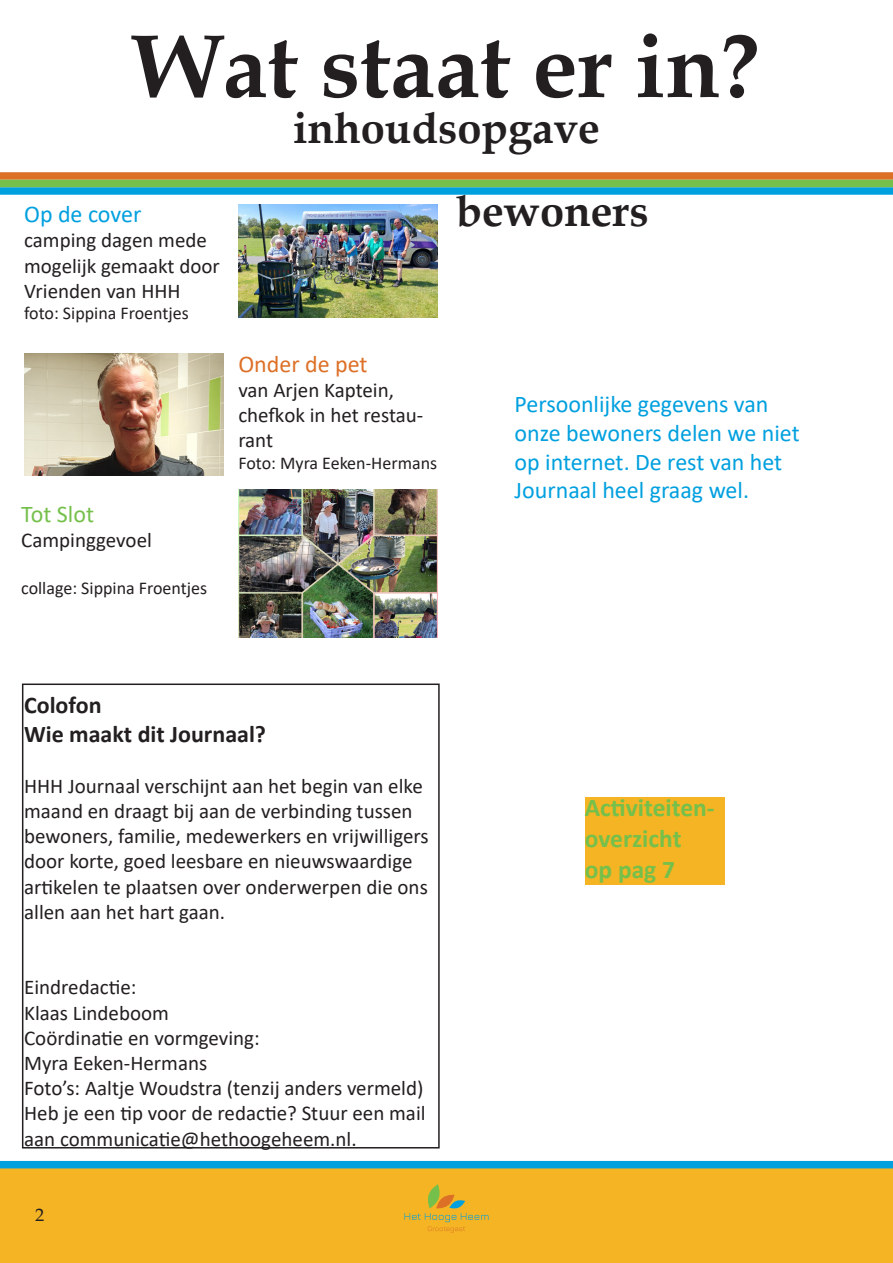
<style>
.page{position:relative;width:893px;height:1263px;background:#fff}
.page>*{position:absolute;margin:0;border:0;box-sizing:border-box;transform-origin:0 0}
.t1{font:700 90px "Book Antiqua";color:#231f20}
.t2{font:700 43.5px "Book Antiqua";color:#231f20}
.t3{font:700 25.5px "Calibri";color:#75c04b}
.t4{font:24px/28.8px "Calibri";color:#00a0df}
.t5{font:700 24px "Calibri";color:#231f20}
.t6{font:24px "Calibri";color:#dd7027}
.t7{font:24px "Calibri";color:#75c04b}
.t8{font:21px/25.2px "Calibri";color:#231f20}
.t9{font:18px "Calibri";color:#231f20}
.t10{font:18px "Book Antiqua";color:#231f20}
</style>
<div class="page">
<div style="left:0;top:1165px;width:893px;height:98px;background:#f4b424"></div>
<div style="left:0;top:187px;width:893px;height:8px;background:#00a0df"></div>
<div style="left:0;top:172px;width:893px;height:8px;background:#dd7027"></div>
<div style="left:0;top:180px;width:893px;height:7px;background:#75c04b"></div>
<div style="left:0;top:1161px;width:893px;height:7px;background:#00a0df"></div>
<svg style="left:404px;top:1184px;width:84px;height:48px"></svg>
<div style="left:22px;top:683px;width:418px;height:465px;border:2px solid #231f20"></div>
<img style="left:238px;top:204px;width:199px;height:113px">
<img style="left:24px;top:354px;width:199px;height:121px">
<img style="left:238px;top:489px;width:199px;height:149px">
<div style="left:585px;top:797px;width:139px;height:87px;background:#f4b424"></div>
<p class="t1" style="left:133px;top:5px;width:629px">Wat staat er in?</p>
<p class="t2" style="left:293px;top:99px;width:308px">inhoudsopgave</p>
<p class="t4" style="left:24px;top:199px;width:119px">Op de cover</p>
<p class="t8" style="left:24px;top:227px;width:197px">camping dagen mede mogelijk gemaakt door<br>Vrienden van HHH</p>
<p class="t9" style="left:24px;top:301px;width:166px">foto: Sippina Froentjes</p>
<p class="t7" style="left:21px;top:497px;width:74px">Tot Slot</p>
<p class="t8" style="left:21px;top:527px;width:132px">Campinggevoel</p>
<p class="t9" style="left:21px;top:575px;width:187px">collage: Sippina Froentjes</p>
<p class="t6" style="left:238px;top:347px;width:131px">Onder de pet</p>
<p class="t8" style="left:238px;top:377px;width:186px">van Arjen Kaptein, chefkok in het restau&shy;rant</p>
<p class="t9" style="left:238px;top:450px;width:200px">Foto: Myra Eeken-Hermans</p>
<p class="t2" style="left:455px;top:182px;width:195px">bewoners</p>
<p class="t4" style="left:514px;top:389px;width:287px">Persoonlijke gegevens van onze bewoners delen we niet op internet. De rest van het<br>Journaal heel graag wel.</p>
<p class="t5" style="left:24px;top:688px;width:79px">Colofon</p>
<p class="t5" style="left:24px;top:717px;width:243px">Wie maakt dit Journaal?</p>
<p class="t8" style="left:24px;top:772px;width:406px">HHH Journaal verschijnt aan het begin van elke maand en draagt bij aan de verbinding tussen bewoners, familie, medewerkers en vrijwilligers door korte, goed leesbare en nieuwswaardige artikelen te plaatsen over onderwerpen die ons allen aan het hart gaan.</p>
<p class="t8" style="left:24px;top:974px;width:114px">Eindredactie:</p>
<p class="t8" style="left:24px;top:999px;width:146px">Klaas Lindeboom</p>
<p class="t8" style="left:24px;top:1024px;width:237px">Coördinatie en vormgeving:</p>
<p class="t8" style="left:24px;top:1050px;width:185px">Myra Eeken-Hermans</p>
<p class="t8" style="left:24px;top:1075px;width:401px">Foto’s: Aaltje Woudstra (tenzij anders vermeld)</p>
<p class="t8" style="left:24px;top:1100px;width:403px">Heb je een tip voor de redactie? Stuur een mail aan communicatie@hethoogeheem.nl.</p>
<p class="t10" style="left:35px;top:1202px;width:10px">2</p>
<p class="t3" style="left:585px;top:790px;width:131px">Activiteiten-</p>
<p class="t3" style="left:585px;top:820px;width:98px">overzicht</p>
<p class="t3" style="left:585px;top:851px;width:92px">op pag 7</p>
</div>
